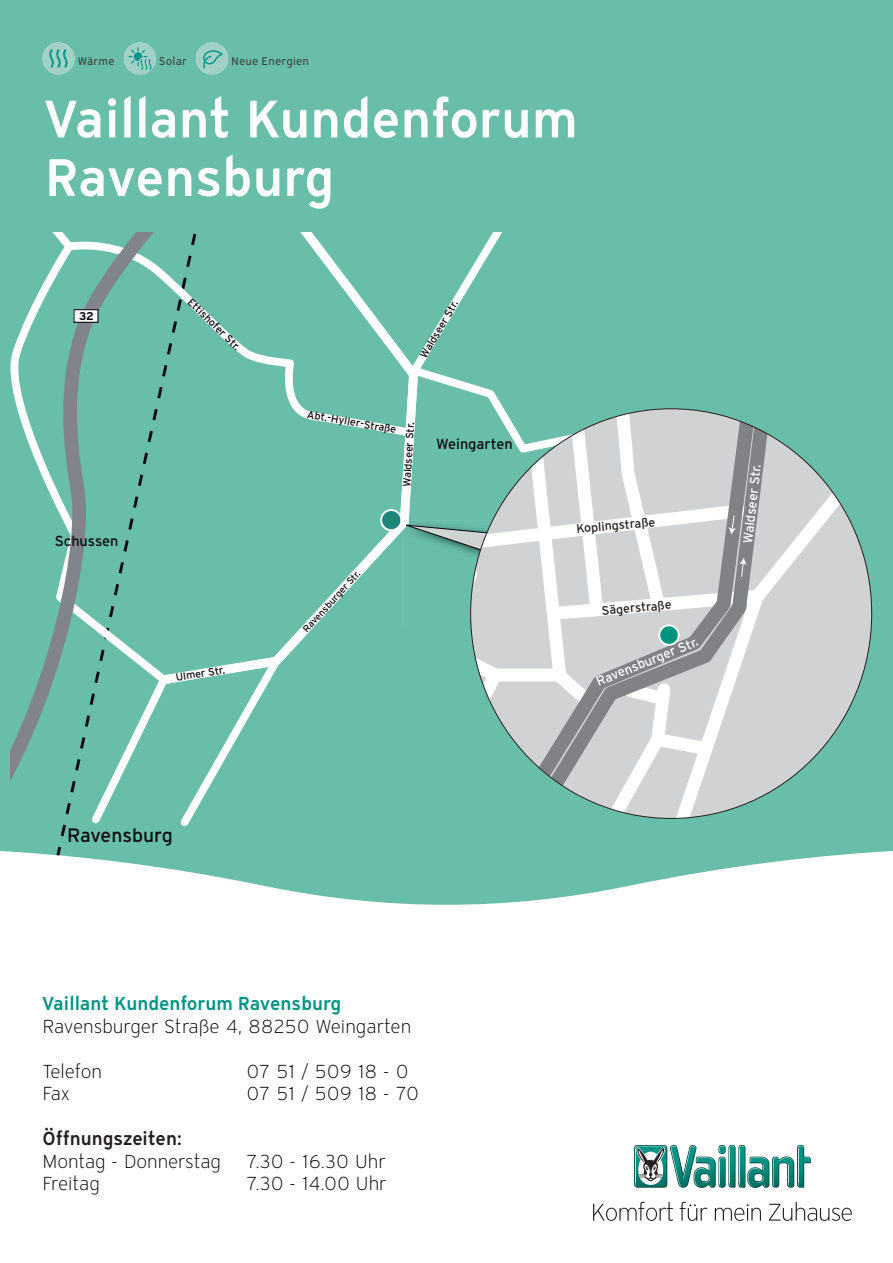
<style>
.page{position:relative;width:893px;height:1263px;background:#fff}
.page>*{position:absolute;margin:0;border:0;box-sizing:border-box;transform-origin:0 0}
.t1{font:600 52.5px/58.5px "Vaillant 12";color:#fff}
.t2{font:19.35px "Interstate OT";color:#0e0b10}
.t3{font:300 18.75px "Vaillant 12";letter-spacing:-.005em;color:#000202}
.t4{font:600 18.75px "Vaillant 12";color:#009385}
.t5{font:600 18.75px "Vaillant 12";letter-spacing:-.005em;color:#231f20}
.t6{font:14.55px "Interstate OT";color:#0e0b10}
.t7{font:13.2px "Interstate OT";color:#fff}
.t8{font:12.3px "Interstate OT";color:#231f20}
.t9{font:11.25px "Vaillant 12";letter-spacing:.02em;color:#3e3e3f}
.t10{font:700 11.25px "Interstate";color:#0e0b10}
.t11{font:10.65px "Interstate OT";color:#0e0b10}
.t12{font:9.75px "Interstate OT";color:#0e0b10}
</style>
<div class="page">
<div style="left:0;top:0;width:893px;height:850px;background:#68bea9"></div>
<div style="left:28px;top:814px;width:175px;height:36px;background:#68bea9"></div>
<div style="left:11px;top:814px;width:161px;height:16px;background:#68bea9"></div>
<div style="left:209px;top:232px;width:194px;height:452px;background:#68bea9"></div>
<svg style="left:174px;top:651px;width:113px;height:182px;background:#7ac6b3"></svg>
<div style="left:381px;top:510px;width:20px;height:20px;background:#1c8679;border-radius:50%"></div>
<div style="left:380px;top:509px;width:22px;height:22px;border:2px solid #fff;border-radius:50%"></div>
<svg style="left:11px;top:232px;width:198px;height:582px;background:#71bcaa"></svg>
<div style="left:74px;top:310px;width:24px;height:12px;background:#fff"></div>
<div style="left:73px;top:309px;width:26px;height:14px;border:1px solid #0f0a0f"></div>
<svg style="left:779px;top:409px;width:93px;height:409px;background:#a7c9c2"></svg>
<svg style="left:767px;top:409px;width:12px;height:409px;background:#c4d0cf"></svg>
<svg style="left:403px;top:232px;width:364px;height:586px;background:#9cc7bd"></svg>
<svg style="left:0;top:850px;width:893px;height:55px;fill:#68bea9"></svg>
<svg style="left:634px;top:1145px;width:33px;height:43px"></svg>
<svg style="left:635px;top:1145px;width:176px;height:43px"></svg>
<svg style="left:593px;top:1201px;width:80px;height:20px"></svg>
<svg style="left:680px;top:1202px;width:27px;height:19px"></svg>
<svg style="left:715px;top:1204px;width:46px;height:17px"></svg>
<svg style="left:769px;top:1201px;width:83px;height:20px"></svg>
<div style="left:43px;top:43px;width:31px;height:31px;background:#a0d0c6;border-radius:50%"></div>
<svg style="left:49px;top:49px;width:19px;height:19px"></svg>
<div style="left:124px;top:43px;width:32px;height:31px;background:#a0d0c6;border-radius:50%"></div>
<svg style="left:128px;top:47px;width:23px;height:23px"></svg>
<div style="left:196px;top:43px;width:32px;height:31px;background:#a0d0c6;border-radius:50%"></div>
<svg style="left:203px;top:50px;width:20px;height:18px"></svg>
<p class="t9" style="left:77px;top:54px;width:39px">Wärme</p>
<p class="t9" style="left:159px;top:54px;width:29px">Solar</p>
<p class="t9" style="left:231px;top:54px;width:80px">Neue Energien</p>
<h1 class="t1" style="left:45px;top:88px;width:535px">Vaillant Kundenforum<br>Ravensburg</h1>
<p class="t10" style="left:79px;top:310px;width:16px">32</p>
<p class="t11" style="left:194px;top:296px;width:70px;rotate:44deg">Ettishofer Str.</p>
<p class="t6" style="left:55px;top:533px;width:65px">Schussen</p>
<p class="t11" style="left:175px;top:671px;width:51px;rotate:-9deg">Ulmer Str.</p>
<p class="t11" style="left:418px;top:354px;width:66px;rotate:-60deg">Waldseer Str.</p>
<p class="t11" style="left:308px;top:408px;width:92px;rotate:10deg">Abt.-Hyller-Straße</p>
<p class="t11" style="left:401px;top:486px;width:66px;rotate:-87deg">Waldseer Str.</p>
<p class="t6" style="left:436px;top:436px;width:78px">Weingarten</p>
<p class="t12" style="left:301px;top:627px;width:82px;rotate:-48deg">Ravensburger Str.</p>
<p class="t8" style="left:576px;top:522px;width:81px;rotate:-5deg">Koplingstraße</p>
<p class="t8" style="left:601px;top:604px;width:71px;rotate:-5deg">Sägerstraße</p>
<p class="t7" style="left:594px;top:675px;width:110px;rotate:-22deg">Ravensburger Str.</p>
<p class="t7" style="left:740px;top:543px;width:81px;rotate:-84deg">Waldseer Str.</p>
<p class="t2" style="left:67px;top:824px;width:107px">Ravensburg</p>
<p class="t4" style="left:43px;top:991px;width:300px">Vaillant Kundenforum Ravensburg</p>
<p class="t3" style="left:43px;top:1014px;width:370px">Ravensburger Straße 4, 88250 Weingarten</p>
<p class="t3" style="left:43px;top:1059px;width:61px">Telefon</p>
<p class="t3" style="left:247px;top:1059px;width:164px">07 51 / 509 18 - 0</p>
<p class="t3" style="left:43px;top:1081px;width:29px">Fax</p>
<p class="t3" style="left:247px;top:1081px;width:174px">07 51 / 509 18 - 70</p>
<p class="t5" style="left:43px;top:1126px;width:141px">Öffnungszeiten:</p>
<p class="t3" style="left:43px;top:1149px;width:180px">Montag - Donnerstag</p>
<p class="t3" style="left:247px;top:1149px;width:141px">7.30 - 16.30 Uhr</p>
<p class="t3" style="left:43px;top:1171px;width:59px">Freitag</p>
<p class="t3" style="left:247px;top:1171px;width:142px">7.30 - 14.00 Uhr</p>
</div>
